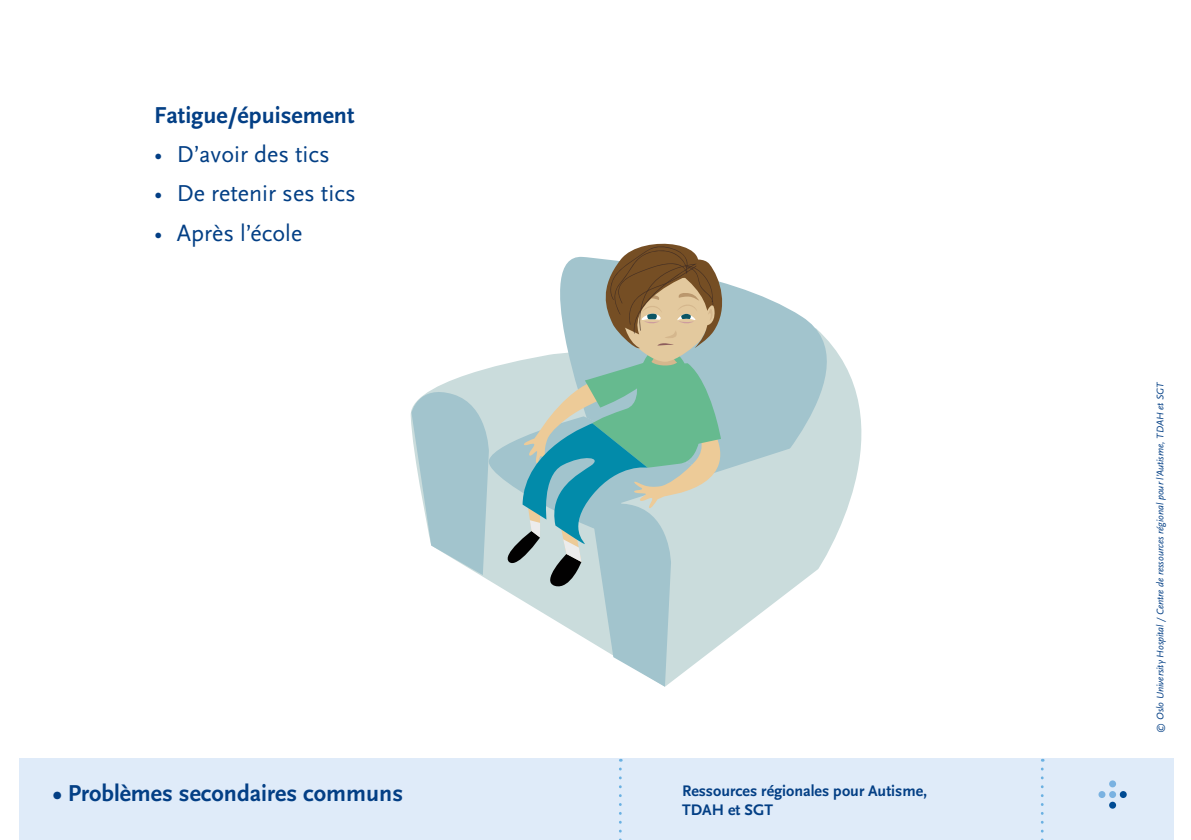
<style>
.page{position:relative;width:1191px;height:840px;background:#fff}
.page>*{position:absolute;margin:0;border:0;box-sizing:border-box;transform-origin:0 0}
.t1{font:24px "Scala Sans OT";color:#033f85}
.Hovedtittel{font:700 24px "Scala Sans OT";color:#033f85}
.mt{font:700 24px "Scala Sans OT";color:#033f85}
.t2{font:700 16px/19.2px "Scala Sans OT";color:#033f85}
.t3{font:italic 10px "Scala Sans OT";color:#033f85}
</style>
<div class="page">
<div style="left:20px;top:757px;width:1154px;height:82px;background:#dfebf9"></div>
<div style="left:1109px;top:780px;width:7px;height:7px;background:#7ab2e1;border-radius:50%"></div>
<svg style="left:1109px;top:790px;width:7px;height:7px"></svg>
<svg style="left:1098px;top:790px;width:7px;height:7px"></svg>
<svg style="left:1119px;top:790px;width:7px;height:7px"></svg>
<div style="left:1109px;top:801px;width:7px;height:7px;background:#004b93;border-radius:50%"></div>
<svg style="left:619px;top:768px;width:2px;height:72px"></svg>
<svg style="left:1040px;top:768px;width:3px;height:72px"></svg>
<svg style="left:410px;top:413px;width:443px;height:172px;fill:#cadcdc"></svg>
<svg style="left:798px;top:314px;width:64px;height:178px;fill:#cadcdc"></svg>
<svg style="left:411px;top:243px;width:387px;height:443px"></svg>
<p class="mt" style="left:154px;top:101px;width:202px">Fatigue/épuisement</p>
<p class="t1" style="left:154px;top:141px;width:177px">• D’avoir des tics</p>
<p class="t1" style="left:154px;top:180px;width:203px">• De retenir ses tics</p>
<p class="t1" style="left:154px;top:220px;width:150px">• Après l’école</p>
<p class="Hovedtittel" style="left:53px;top:779px;width:351px">• Problèmes secondaires communs</p>
<h2 class="t2" style="left:682px;top:781px;width:247px">Ressources régionales pour Autisme,<br>TDAH et SGT</h2>
<p class="t3" style="left:1154px;top:732px;width:352px;rotate:-90deg">© Oslo University Hospital / Centre de ressources régional pour l’Autisme, TDAH et SGT</p>
</div>
